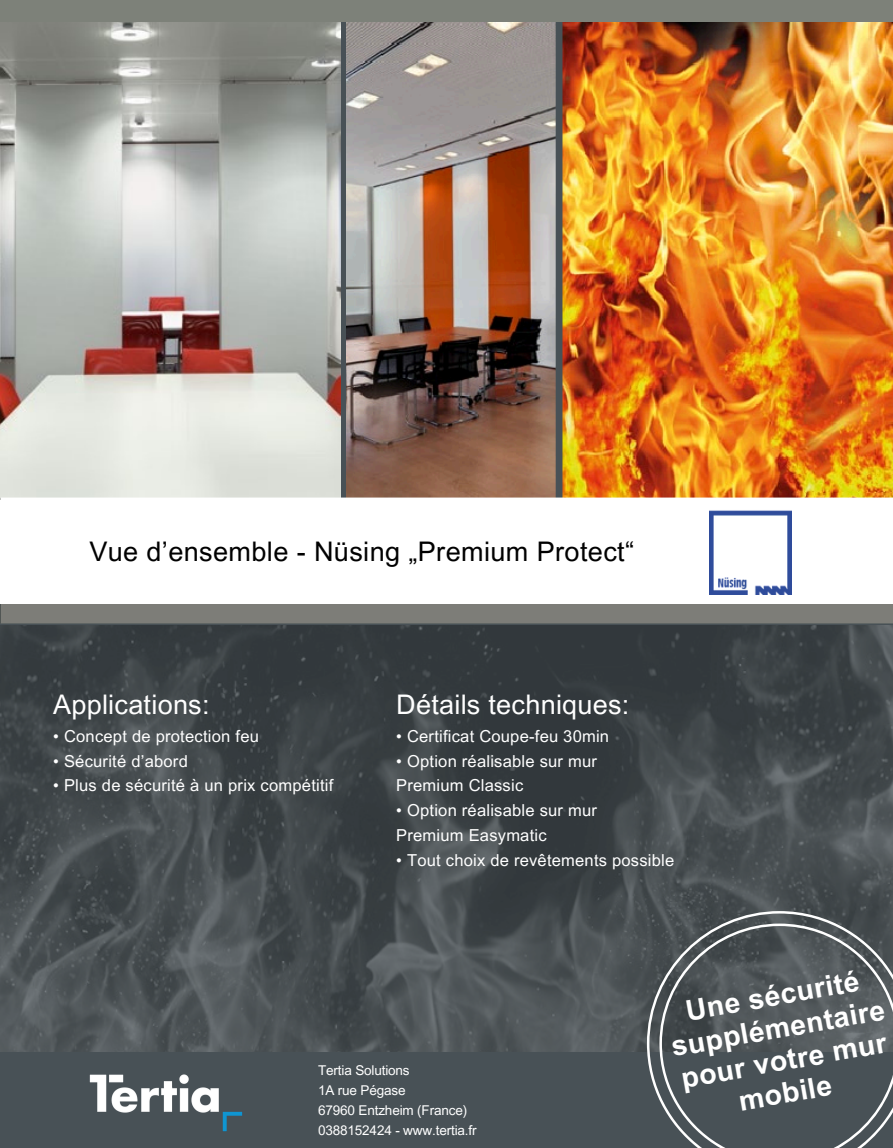
<style>
.page{position:relative;width:893px;height:1148px;background:#fff}
.page>*{position:absolute;margin:0;border:0;box-sizing:border-box;transform-origin:0 0}
.t1{font:700 28.5px/32.5px "Arial MT Pro";color:#fff;text-align:center}
.t2{font:27px "Arial MT Pro";letter-spacing:.015em;color:#000}
.t3{font:27px "Arial MT Pro";letter-spacing:.01em;color:#fff}
.t4{font:16.5px/24.8px "Arial MT Pro";letter-spacing:.015em;color:#fff}
.t5{font:13.5px "Arial MT Pro";letter-spacing:-.01em;color:#fff}
</style>
<div class="page">
<div style="left:0;top:0;width:892px;height:1147px;background:#485156"></div>
<img style="left:346px;top:21px;width:546px;height:470px">
<img style="left:0;top:630px;width:892px;height:421px">
<img style="left:0;top:21px;width:340px;height:470px">
<div style="left:0;top:0;width:892px;height:21px;background:#7d8179"></div>
<svg style="left:646px;top:911px;width:246px;height:188px"></svg>
<svg style="left:659px;top:923px;width:233px;height:224px"></svg>
<img style="left:0;top:491px;width:892px;height:139px">
<div style="left:0;top:500px;width:892px;height:103px;background:#fff"></div>
<img style="left:709px;top:510px;width:82px;height:84px">
<img style="left:78px;top:1036px;width:176px;height:96px">
<h3 class="t2" style="left:89px;top:541px;width:546px">Vue d’ensemble - Nüsing „Premium Protect“</h3>
<p class="t3" style="left:53px;top:694px;width:158px">Applications:</p>
<p class="t4" style="left:53px;top:725px;width:207px">• Concept de protection feu</p>
<p class="t4" style="left:53px;top:750px;width:136px">• Sécurité d’abord</p>
<p class="t4" style="left:53px;top:775px;width:282px">• Plus de sécurité à un prix compétitif</p>
<h3 class="t3" style="left:396px;top:694px;width:234px">Détails techniques:</h3>
<h3 class="t4" style="left:396px;top:725px;width:214px">• Certificat Coupe-feu 30min</h3>
<h3 class="t4" style="left:396px;top:750px;width:202px">• Option réalisable sur mur<br>Premium Classic</h3>
<h3 class="t4" style="left:396px;top:800px;width:202px">• Option réalisable sur mur<br>Premium Easymatic</h3>
<h3 class="t4" style="left:396px;top:849px;width:279px">• Tout choix de revêtements possible</h3>
<p class="t5" style="left:318px;top:1064px;width:93px">Tertia Solutions</p>
<p class="t5" style="left:318px;top:1085px;width:89px">1A rue Pégase</p>
<p class="t5" style="left:318px;top:1105px;width:151px">67960 Entzheim (France)</p>
<p class="t5" style="left:318px;top:1125px;width:160px">0388152424 - www.tertia.fr</p>
<h1 class="t1" style="left:663px;top:1001px;width:217px;rotate:-10deg">Une sécurité supplémentaire pour votre mur mobile</h1>
</div>
